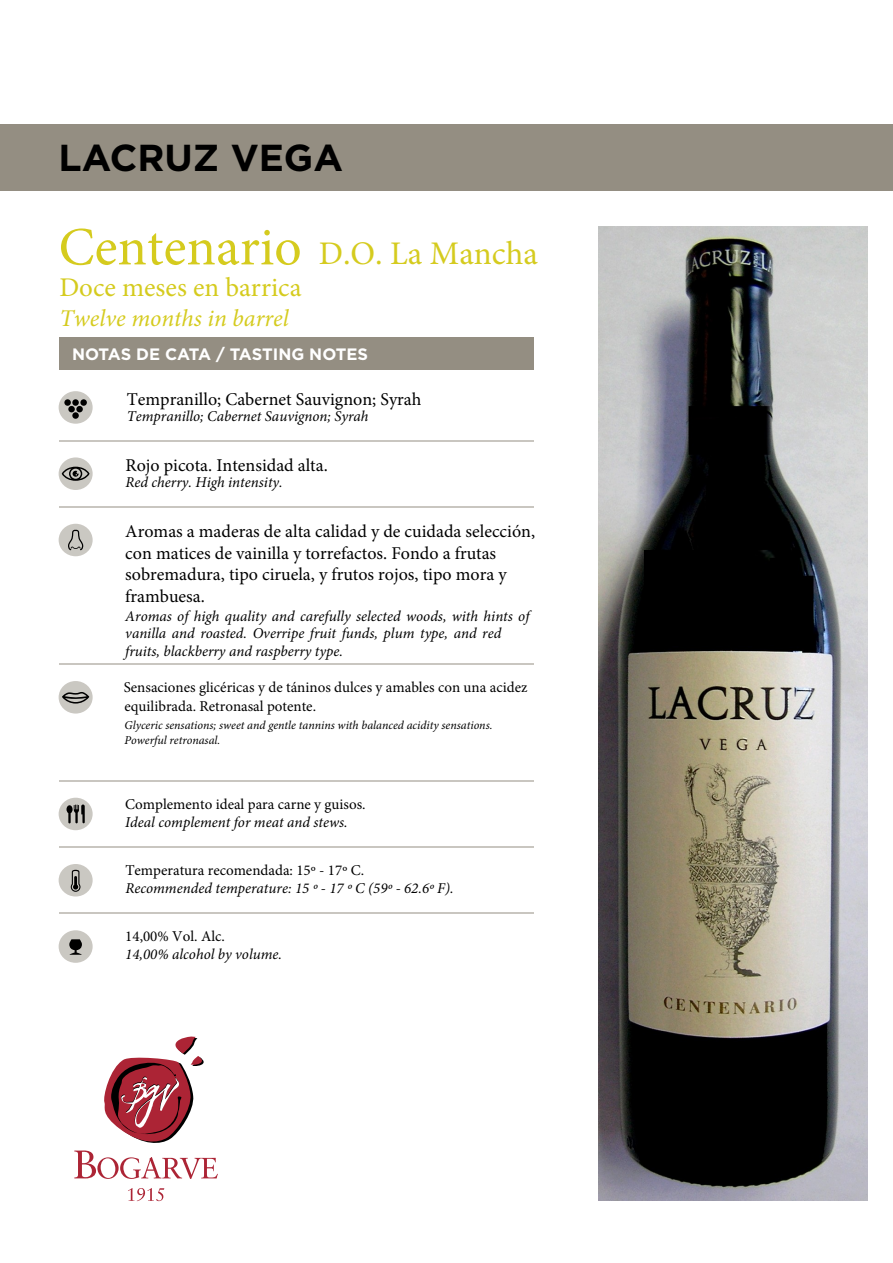
<style>
.page{position:relative;width:893px;height:1263px;background:#fff}
.page>*{position:absolute;margin:0;border:0;box-sizing:border-box;transform-origin:0 0}
.t1{font:700 37.5px "Gotham";color:#000}
.t2{font:33px "Minion Pro";color:#d5cb1e}
.t3{font:27px "Minion Pro";color:#d5cb1e}
.t4{font:italic 24px "Minion Pro";color:#d5cb1e}
.t5{font:18px/21.6px "Minion Pro";color:#000}
.t6{font:700 16.5px "Gotham";letter-spacing:-.005em;color:#fff}
.t7{font:italic 15px/17.5px "Minion Pro";color:#000}
.t8{font:15px/19.4px "Minion Pro";color:#000}
.t9{font:italic 12px/15.8px "Minion Pro";color:#000}
.s1{font-size:54px}
</style>
<div class="page">
<div style="left:0;top:124px;width:893px;height:67px;background:#948e82"></div>
<svg style="left:128px;top:1188px;width:36px;height:13px"></svg>
<svg style="left:74px;top:1036px;width:144px;height:143px"></svg>
<div style="left:59px;top:337px;width:475px;height:33px;background:#948e82"></div>
<hr style="left:59px;top:440px;width:475px;height:1px;background:#948e82">
<hr style="left:59px;top:506px;width:475px;height:2px;background:#948e82">
<hr style="left:59px;top:663px;width:475px;height:2px;background:#948e82">
<hr style="left:59px;top:780px;width:475px;height:2px;background:#948e82">
<hr style="left:59px;top:846px;width:475px;height:2px;background:#948e82">
<hr style="left:59px;top:913px;width:475px;height:1px;background:#948e82">
<svg style="left:59px;top:391px;width:34px;height:33px"></svg>
<div style="left:64px;top:399px;width:7px;height:7px;background:#000;border-radius:50%"></div>
<div style="left:72px;top:399px;width:7px;height:7px;background:#000;border-radius:50%"></div>
<div style="left:80px;top:399px;width:7px;height:7px;background:#000;border-radius:50%"></div>
<div style="left:68px;top:406px;width:7px;height:6px;background:#000;border-radius:50%"></div>
<div style="left:76px;top:406px;width:7px;height:6px;background:#000;border-radius:50%"></div>
<div style="left:72px;top:412px;width:7px;height:7px;background:#000;border-radius:50%"></div>
<svg style="left:59px;top:457px;width:34px;height:33px"></svg>
<svg style="left:62px;top:467px;width:28px;height:14px"></svg>
<div style="left:59px;top:524px;width:34px;height:32px;background:#cac8c2;border-radius:50%"></div>
<svg style="left:68px;top:530px;width:15px;height:20px"></svg>
<div style="left:59px;top:681px;width:34px;height:32px;background:#cac8c2;border-radius:50%"></div>
<svg style="left:62px;top:692px;width:27px;height:11px"></svg>
<div style="left:59px;top:798px;width:34px;height:32px;background:#cac8c2;border-radius:50%"></div>
<svg style="left:67px;top:804px;width:18px;height:19px"></svg>
<div style="left:59px;top:864px;width:34px;height:32px;background:#cac8c2;border-radius:50%"></div>
<svg style="left:71px;top:870px;width:9px;height:22px"></svg>
<div style="left:59px;top:930px;width:34px;height:33px;background:#cac8c2;border-radius:50%"></div>
<svg style="left:69px;top:939px;width:13px;height:16px"></svg>
<img style="left:598px;top:227px;width:270px;height:974px">
<h1 class="t1" style="left:59px;top:133px;width:286px">LACRUZ VEGA</h1>
<h2 class="t2" style="left:59px;top:232px;width:481px"><span class="s1">Centenario</span> D.O. La Mancha</h2>
<h3 class="t3" style="left:59px;top:269px;width:244px">Doce meses en barrica</h3>
<h3 class="t4" style="left:59px;top:302px;width:231px">Twelve months in barrel</h3>
<p class="t6" style="left:72px;top:343px;width:298px">NOTAS DE CATA / TASTING NOTES</p>
<p class="t5" style="left:127px;top:388px;width:296px">Tempranillo; Cabernet Sauvignon; Syrah</p>
<p class="t7" style="left:127px;top:408px;width:243px">Tempranillo; Cabernet Sauvignon; Syrah</p>
<p class="t5" style="left:126px;top:454px;width:204px">Rojo picota. Intensidad alta.</p>
<p class="t7" style="left:126px;top:473px;width:159px">Red cherry. High intensity.</p>
<p class="t5" style="left:125px;top:521px;width:411px">Aromas a maderas de alta calidad y de cuidada selección, con matices de vainilla y torrefactos. Fondo a frutas sobremadura, tipo ciruela, y frutos rojos, tipo mora y frambuesa.</p>
<p class="t7" style="left:125px;top:607px;width:406px">Aromas of high quality and carefully selected woods, with hints of vanilla and roasted. Overripe fruit funds, plum type, and red fruits, blackberry and raspberry type.</p>
<p class="t8" style="left:124px;top:678px;width:405px">Sensaciones glicéricas y de táninos dulces y amables con una acidez equilibrada. Retronasal potente.</p>
<p class="t9" style="left:125px;top:717px;width:369px">Glyceric sensations; sweet and gentle tannins with balanced acidity sensations.<br>Powerful retronasal.</p>
<p class="t8" style="left:125px;top:794px;width:242px">Complemento ideal para carne y guisos.</p>
<p class="t7" style="left:125px;top:813px;width:224px">Ideal complement for meat and stews.</p>
<p class="t8" style="left:125px;top:861px;width:240px">Temperatura recomendada: 15º - 17º C.</p>
<p class="t7" style="left:125px;top:879px;width:330px">Recommended temperature: 15 º - 17 º C (59º - 62.6º F).</p>
<p class="t8" style="left:125px;top:927px;width:101px">14,00% Vol. Alc.</p>
<p class="t7" style="left:125px;top:945px;width:158px">14,00% alcohol by volume.</p>
</div>
